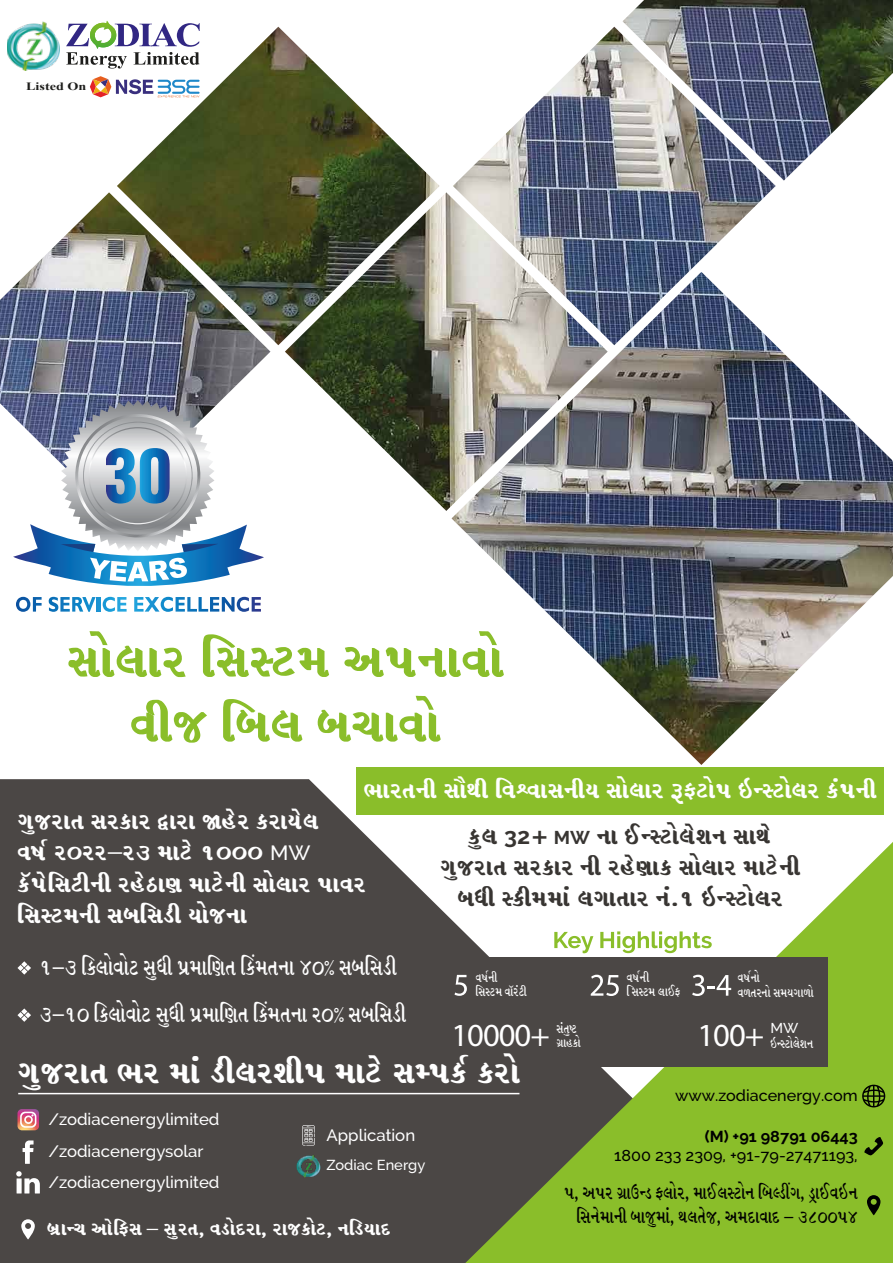
<style>
.page{position:relative;width:893px;height:1263px;background:#fff}
.page>*{position:absolute;margin:0;border:0;box-sizing:border-box;transform-origin:0 0}
.t1{font:53.85px/64.7px "LMG Arun Bold";color:#8abe2a;text-align:center}
.t2{font:35.25px "LMG Arun Bold";color:#fff}
.t3{font:32.25px "Myriad Pro";letter-spacing:-.03em;color:#fff}
.t4{font:25.95px/31px "LMG Arun Bold";color:#fff}
.t5{font:25.95px/31px "LMG Arun Bold";color:#383532;text-align:center}
.t6{font:100 25.95px/47.2px "LMG Arun";color:#fff}
.t7{font:100 20.7px/24.9px "LMG Arun";color:#000;text-align:center}
.t8{font:20.7px "LMG Arun Bold";color:#fff}
.t9{font:500 16.65px "Raleway";color:#fff}
.t10{font:500 15.9px "Raleway";color:#000}
.t11{font:700 15.9px "Raleway";color:#000}
.t12{font:500 14.55px "Raleway";color:#fff}
.t13{font:100 14.4px/14.4px "LMG Arun";color:#fff}
.t14{font:500 14.4px "Raleway";color:#fff}
.t15{font:700 11.25px "Times New Roman";color:#1d1d1b;scale:1.26 1}
.s1{font-family:"Raleway";font-weight:500;font-size:20.7px}
.s2{font-family:"Raleway";font-weight:700;font-size:22.8px}
.s3{font-family:"News 701 BT Bold A";font-size:22.8px}
.s4{font-family:"Raleway";font-weight:700;font-size:18.6px}
</style>
<div class="page">
<svg style="left:0;top:779px;width:800px;height:484px;background:#595553"></svg>
<svg style="left:465px;top:842px;width:428px;height:421px;fill:#8abe2a"></svg>
<svg style="left:867px;top:1195px;width:13px;height:20px"></svg>
<svg style="left:862px;top:1085px;width:23px;height:22px"></svg>
<svg style="left:864px;top:1137px;width:19px;height:18px"></svg>
<img style="left:285px;top:192px;width:168px;height:319px">
<img style="left:451px;top:272px;width:442px;height:493px">
<img style="left:117px;top:27px;width:323px;height:318px">
<img style="left:0;top:192px;width:270px;height:224px">
<img style="left:453px;top:27px;width:323px;height:318px">
<img style="left:622px;top:0;width:271px;height:181px">
<div style="left:439px;top:957px;width:388px;height:110px;background:#4b4745"></div>
<svg style="left:454px;top:975px;width:13px;height:21px"></svg>
<svg style="left:591px;top:975px;width:28px;height:21px"></svg>
<svg style="left:692px;top:975px;width:39px;height:21px"></svg>
<svg style="left:554px;top:932px;width:39px;height:21px"></svg>
<svg style="left:600px;top:931px;width:112px;height:22px"></svg>
<div style="left:356px;top:767px;width:528px;height:47px;background:#8abe2a"></div>
<svg style="left:66px;top:21px;width:134px;height:48px"></svg>
<img style="left:7px;top:22px;width:52px;height:49px">
<svg style="left:90px;top:76px;width:110px;height:21px"></svg>
<svg style="left:17px;top:961px;width:14px;height:14px"></svg>
<svg style="left:17px;top:1008px;width:14px;height:14px"></svg>
<svg style="left:302px;top:1125px;width:13px;height:20px"></svg>
<img style="left:295px;top:1154px;width:27px;height:23px">
<svg style="left:23px;top:1140px;width:11px;height:24px"></svg>
<svg style="left:16px;top:1171px;width:24px;height:22px"></svg>
<svg style="left:18px;top:1109px;width:21px;height:21px"></svg>
<svg style="left:16px;top:597px;width:26px;height:15px"></svg>
<svg style="left:49px;top:597px;width:47px;height:15px"></svg>
<hr style="left:97px;top:597px;width:3px;height:15px;background:#1b93d2">
<svg style="left:103px;top:597px;width:24px;height:15px"></svg>
<svg style="left:134px;top:597px;width:127px;height:15px"></svg>
<svg style="left:13px;top:400px;width:251px;height:186px"></svg>
<hr style="left:18px;top:1093px;width:501px;height:1px;background:#fff">
<svg style="left:21px;top:1219px;width:14px;height:20px"></svg>
<p class="t15" style="left:26px;top:78px;width:49px">Listed On</p>
<h1 class="t1" style="left:67px;top:629px;width:439px">;M,FZ l;:8D V5GFJM<br>JLH lA, ARFJM</h1>
<p class="t4" style="left:364px;top:775px;width:515px">EFZTGL ;ÁYL lJ`JF;GLI ;M,FZ ~O8M5 &gt;g:8M,Z S\5GL</p>
<p class="t4" style="left:17px;top:807px;width:350px">U]HZFT ;ZSFZ £FZF ÔC[Z SZFI[,<br>JØ" Z_ZZvZ# DF8[ !___ <span class="s1">MW<br></span>S¶5[l;8LGL ZC[9F6 DF8[GL ;M,FZ 5FJZ l;:8DGL ;Al;0L IMHGF</p>
<p class="t6" style="left:40px;top:944px;width:369px">!v# lS,MJM8 ;]WL 5|DFl6T ÃSDTGF $_@ ;Al;0L #v!_ lS,MJM8 ;]WL 5|DFl6T ÃSDTGF Z_@ ;Al;0L</p>
<p class="t5" style="left:440px;top:821px;width:362px">S], <span class="s2">32</span><span class="s3">+</span> <span class="s4">MW</span> GF .g:8M,[XG ;FY[<br>U]HZFT ;ZSFZ GL ZC[6FS ;M,FZ DF8[GL<br>AWL :SLDDF\ ,UFTFZ G\P! &gt;g:8M,Z</p>
<p class="t13" style="left:476px;top:971px;width:53px">JØ"GL l;:8D JF¶Z\8L</p>
<p class="t13" style="left:627px;top:971px;width:55px">JØ"GL<br>l ;:8D ,F.O</p>
<p class="t13" style="left:738px;top:971px;width:78px">JØ"GM<br>J/TZGM ;DIUF/M</p>
<p class="t13" style="left:556px;top:1021px;width:26px">;\T]Ú<br>U|FCSM</p>
<p class="t14" style="left:770px;top:1020px;width:29px">MW</p>
<p class="t3" style="left:451px;top:1015px;width:100px">10000+</p>
<p class="t3" style="left:697px;top:1015px;width:68px">100+</p>
<p class="t13" style="left:770px;top:1036px;width:44px">&gt;g:8M,[XG</p>
<h2 class="t2" style="left:17px;top:1053px;width:504px">U]HZFT EZ DF\ 0L,ZXL5 DF8[ ;d5S" SZM</h2>
<p class="t9" style="left:49px;top:1109px;width:173px">/zodiacenergylimited</p>
<p class="t9" style="left:49px;top:1142px;width:157px">/zodiacenergysolar</p>
<p class="t9" style="left:49px;top:1172px;width:173px">/zodiacenergylimited</p>
<p class="t9" style="left:326px;top:1125px;width:90px">Application</p>
<p class="t12" style="left:326px;top:1157px;width:100px">Zodiac Energy</p>
<p class="t8" style="left:47px;top:1218px;width:346px">A|FgR VF[lO; v ;]ZT4 J0MNZF4 ZFHSM84 Gl0IFN</p>
<p class="t10" style="left:675px;top:1086px;width:184px">www.zodiacenergy.com</p>
<p class="t11" style="left:705px;top:1127px;width:155px">(M) +91 98791 06443</p>
<p class="t10" style="left:614px;top:1146px;width:245px">1800 233 2309, +91-79-27471193,</p>
<p class="t7" style="left:564px;top:1180px;width:295px">54 V5Z U|Fpg0 O,MZ4 DF.,:8MG lA&lt;0ÄU4 0=F.J&gt;G l;G[DFGL AFH]DF\4 Y,T[H4 VDNFJFN v #(__5$</p>
</div>
